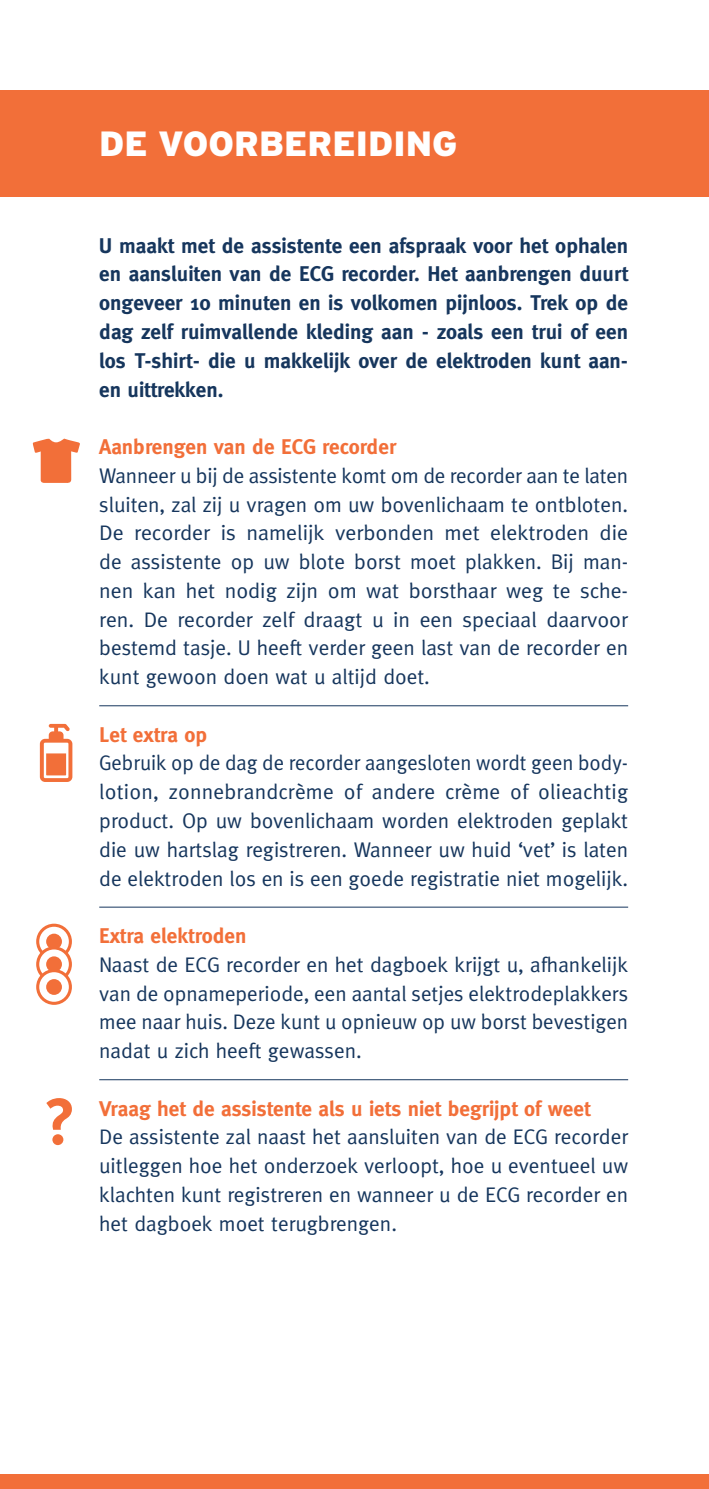
<style>
.page{position:relative;width:709px;height:1489px;background:#fff}
.page>*{position:absolute;margin:0;border:0;box-sizing:border-box;transform-origin:0 0}
.t1{font:900 35px "Interstate";color:#fff}
.t2{font:21.25px/28.8px "Meta";color:#16365d;text-align:justify}
.t3{font:700 21.25px/28.8px "Meta";color:#16365d;text-align:justify}
.t4{font:700 21.25px "Meta";color:#f26f39}
</style>
<div class="page">
<hr style="left:99px;top:705px;width:529px;height:1px;background:#16365d">
<hr style="left:99px;top:906px;width:529px;height:1px;background:#16365d">
<hr style="left:99px;top:1079px;width:529px;height:1px;background:#16365d">
<div style="left:0;top:90px;width:709px;height:106px;background:#f26f39"></div>
<div style="left:0;top:1474px;width:709px;height:14px;background:#f26f39"></div>
<svg style="left:40px;top:724px;width:32px;height:58px"></svg>
<svg style="left:36px;top:923px;width:36px;height:36px"></svg>
<div style="left:39px;top:926px;width:30px;height:30px;background:#fff;border-radius:50%"></div>
<div style="left:46px;top:933px;width:16px;height:16px;background:#f26f39;border-radius:50%"></div>
<svg style="left:36px;top:946px;width:36px;height:36px"></svg>
<div style="left:39px;top:949px;width:30px;height:30px;background:#fff;border-radius:50%"></div>
<div style="left:46px;top:956px;width:16px;height:16px;background:#f26f39;border-radius:50%"></div>
<svg style="left:36px;top:969px;width:36px;height:35px"></svg>
<div style="left:39px;top:972px;width:30px;height:29px;background:#fff;border-radius:50%"></div>
<div style="left:46px;top:979px;width:16px;height:15px;background:#f26f39;border-radius:50%"></div>
<svg style="left:32px;top:438px;width:48px;height:45px"></svg>
<svg style="left:46px;top:1098px;width:26px;height:46px"></svg>
<h1 class="t1" style="left:99px;top:124px;width:360px">DE VOORBEREIDING</h1>
<p class="t3" style="left:99px;top:231px;width:530px">U maakt met de assistente een afspraak voor het ophalen en aansluiten van de ECG recorder. Het aanbrengen duurt ongeveer 10 minuten en is volkomen pijnloos. Trek op de dag zelf ruimvallende kleding aan - zoals een trui of een los T-shirt- die u makkelijk over de elektroden kunt aan&shy;en uittrekken.</p>
<p class="t4" style="left:99px;top:434px;width:298px">Aanbrengen van de ECG recorder</p>
<p class="t2" style="left:99px;top:461px;width:530px">Wanneer u bij de assistente komt om de recorder aan te laten sluiten, zal zij u vragen om uw bovenlichaam te ontbloten.<br>De recorder is namelijk verbonden met elektroden die de assistente op uw blote borst moet plakken. Bij man&shy;nen kan het nodig zijn om wat borsthaar weg te sche&shy;ren. De recorder zelf draagt u in een speciaal daarvoor bestemd tasje. U heeft verder geen last van de recorder en kunt gewoon doen wat u altijd doet.</p>
<p class="t4" style="left:99px;top:722px;width:109px">Let extra op</p>
<p class="t2" style="left:99px;top:748px;width:530px">Gebruik op de dag de recorder aangesloten wordt geen body&shy;lotion, zonnebrandcrème of andere crème of olieachtig product. Op uw bovenlichaam worden elektroden geplakt die uw hartslag registreren. Wanneer uw huid ‘vet’ is laten de elektroden los en is een goede registratie niet mogelijk.</p>
<p class="t4" style="left:99px;top:923px;width:149px">Extra elektroden</p>
<p class="t2" style="left:99px;top:949px;width:530px">Naast de ECG recorder en het dagboek krijgt u, afhankelijk van de opnameperiode, een aantal setjes elektrodeplakkers mee naar huis. Deze kunt u opnieuw op uw borst bevestigen nadat u zich heeft gewassen.</p>
<p class="t4" style="left:99px;top:1095px;width:492px">Vraag het de assistente als u iets niet begrijpt of weet</p>
<p class="t2" style="left:99px;top:1122px;width:530px">De assistente zal naast het aansluiten van de ECG recorder uitleggen hoe het onderzoek verloopt, hoe u eventueel uw klachten kunt registreren en wanneer u de ECG recorder en het dagboek moet terugbrengen.</p>
</div>
